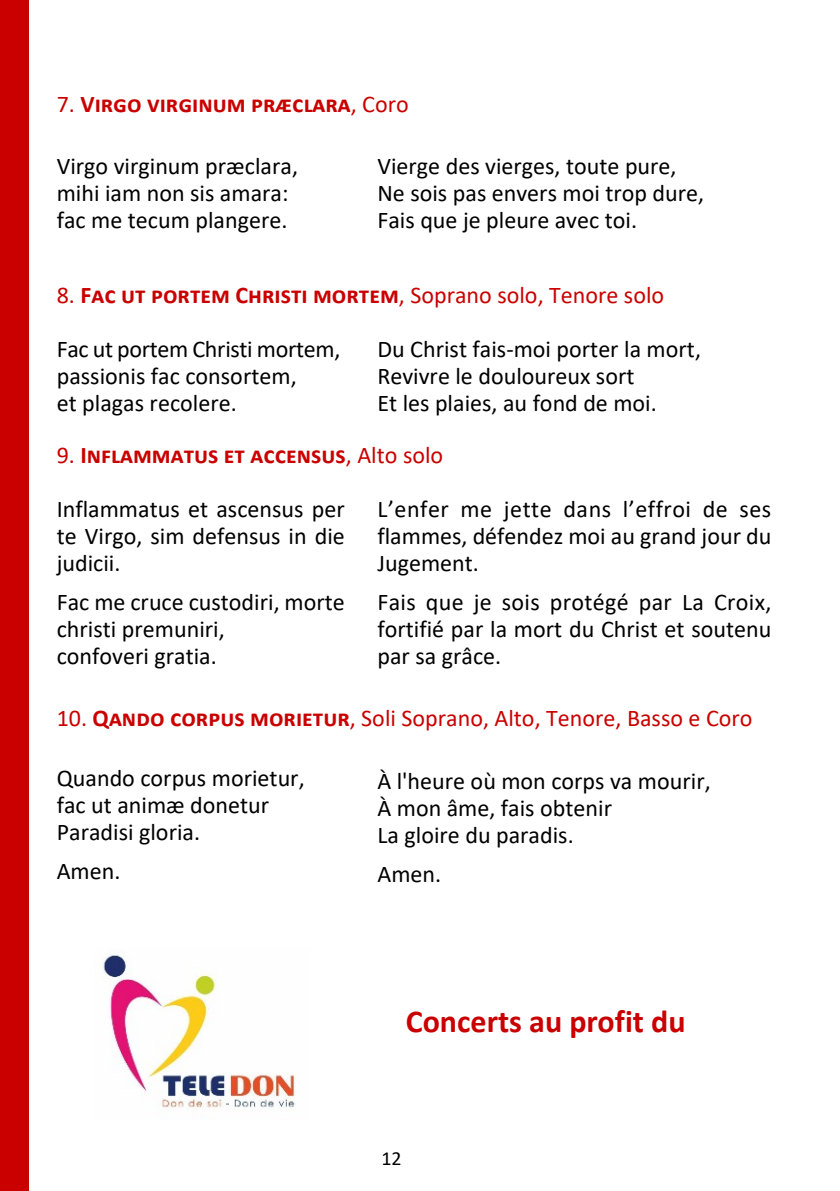
<style>
.page{position:relative;width:840px;height:1191px;background:#fff}
.page>*{position:absolute;margin:0;border:0;box-sizing:border-box;transform-origin:0 0}
.t1{font:700 32px "Calibri";color:#ca0000}
.t2{font:24px/27px "Calibri";color:#000}
.t3{font:24px "Calibri";color:#ca0000}
.t4{font:700 24px "Calibri";color:#ca0000}
.t5{font:20px "Calibri";color:#000}
.s1{font-weight:400}
.s2{font-weight:700}
</style>
<div class="page">
<div style="left:0;top:0;width:28px;height:1191px;background:#ca0000"></div>
<img style="left:100px;top:954px;width:195px;height:155px">
<p class="t4" style="left:57px;top:94px;width:353px"><span class="s1">7.</span> Virgo virginum præclara<span class="s1">, Coro</span></p>
<p class="t2" style="left:57px;top:155px;width:243px">Virgo virginum præclara, mihi iam non sis amara: fac me tecum plangere.</p>
<p class="t2" style="left:377px;top:155px;width:328px">Vierge des vierges, toute pure,<br>Ne sois pas envers moi trop dure,<br>Fais que je pleure avec toi.</p>
<p class="t3" style="left:57px;top:285px;width:608px">8. <span class="s2">Fac ut portem Christi mortem</span>, Soprano solo, Tenore solo</p>
<p class="t2" style="left:57px;top:337px;width:285px">Fac ut portem Christi mortem, passionis fac consortem,<br>et plagas recolere.</p>
<p class="t2" style="left:377px;top:337px;width:325px">Du Christ fais-moi porter la mort,<br>Revivre le douloureux sort<br>Et les plaies, au fond de moi.</p>
<p class="t4" style="left:57px;top:445px;width:388px"><span class="s1">9.</span> Inflammatus et accensus<span class="s1">, Alto solo</span></p>
<p class="t2" style="left:57px;top:497px;width:289px;text-align:justify">Inflammatus et ascensus per te Virgo, sim defensus in die judicii.</p>
<p class="t2" style="left:57px;top:590px;width:289px">Fac me cruce custodiri, morte christi premuniri,<br>confoveri gratia.</p>
<p class="t2" style="left:377px;top:497px;width:395px;text-align:justify">L’enfer me jette dans l’effroi de ses flammes, défendez moi au grand jour du Jugement.</p>
<p class="t2" style="left:377px;top:590px;width:395px;text-align:justify">Fais que je sois protégé par La Croix, fortifié par la mort du Christ et soutenu par sa grâce.</p>
<p class="t3" style="left:57px;top:708px;width:697px">10. <span class="s2">Qando corpus morietur</span>, Soli Soprano, Alto, Tenore, Basso e Coro</p>
<p class="t2" style="left:57px;top:766px;width:249px">Quando corpus morietur, fac ut animæ donetur<br>Paradisi gloria.</p>
<p class="t2" style="left:57px;top:859px;width:65px">Amen.</p>
<p class="t2" style="left:377px;top:769px;width:334px">À l'heure où mon corps va mourir,<br>À mon âme, fais obtenir<br>La gloire du paradis.</p>
<p class="t2" style="left:377px;top:862px;width:65px">Amen.</p>
<h1 class="t1" style="left:405px;top:1007px;width:281px">Concerts au profit du</h1>
<p class="t5" style="left:381px;top:1150px;width:22px">12</p>
</div>
